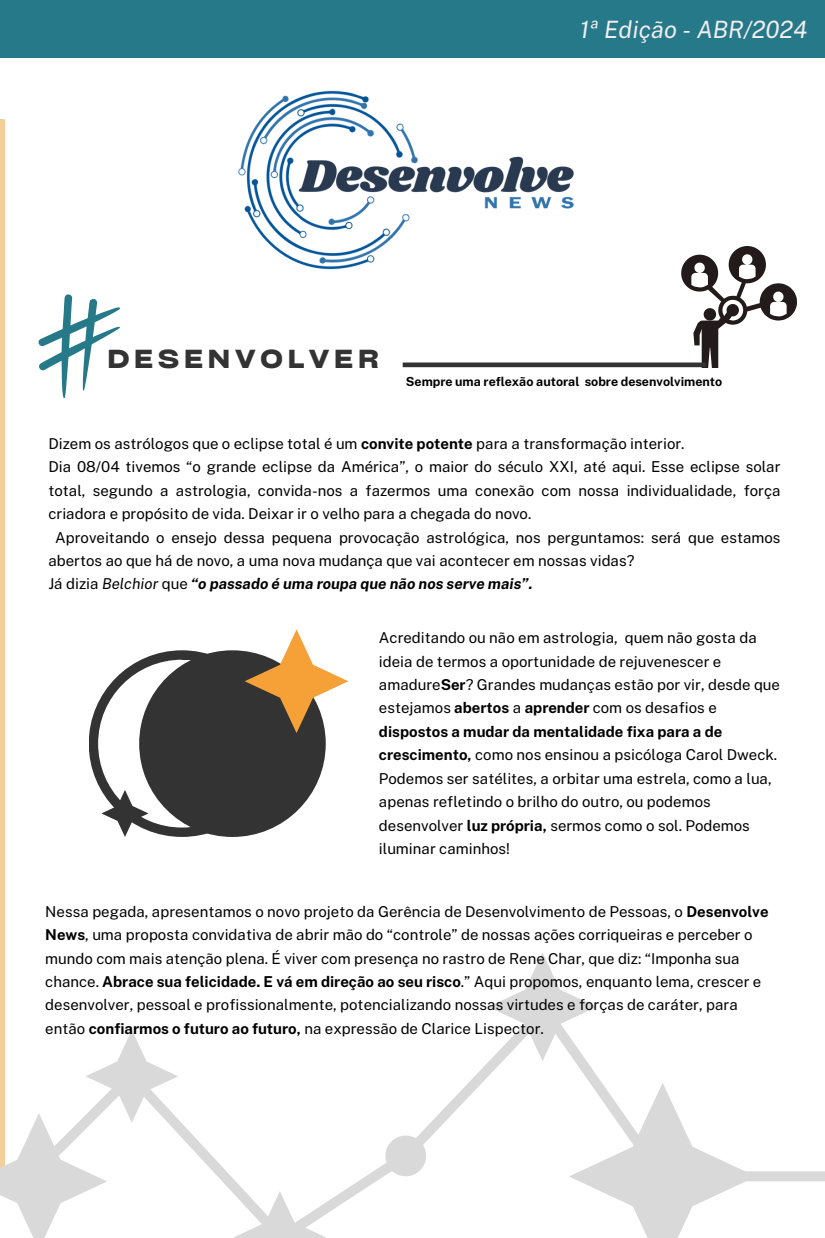
<style>
.page{position:relative;width:825px;height:1238px;background:#fff}
.page>*{position:absolute;margin:0;border:0;box-sizing:border-box;transform-origin:0 0}
.t1{font:700 expanded 25px "Cy Grotesk";letter-spacing:.2em;color:#333}
.t2{font:italic 23.88px "Public Sans";color:#f1eeef}
.t3{font:15px/23.5px "Public Sans";color:#010101}
.t4{font:italic 700 15px "Public Sans";color:#010101}
.t5{font:700 12.5px "Public Sans";color:#000}
.s1{font-weight:700}
.s2{font-weight:400;font-style:normal}
.s3{font-weight:400}
.s4{font-weight:700;color:#000}
.s5{color:#000}
</style>
<div class="page">
<svg style="left:39px;top:294px;width:81px;height:104px"></svg>
<svg style="left:89px;top:661px;width:50px;height:129px"></svg>
<div style="left:139px;top:650px;width:187px;height:187px;background:#333"></div>
<svg style="left:245px;top:629px;width:103px;height:104px"></svg>
<svg style="left:101px;top:790px;width:47px;height:47px"></svg>
<svg style="left:681px;top:246px;width:116px;height:122px"></svg>
<div style="left:403px;top:362px;width:303px;height:5px;background:#333"></div>
<img style="left:238px;top:90px;width:336px;height:180px">
<div style="left:0;top:119px;width:5px;height:1072px;background:#f4cf99"></div>
<div style="left:0;top:0;width:825px;height:58px;background:#267988"></div>
<svg style="left:178px;top:1061px;width:647px;height:153px"></svg>
<svg style="left:488px;top:953px;width:109px;height:108px"></svg>
<svg style="left:569px;top:1082px;width:187px;height:155px"></svg>
<svg style="left:0;top:1030px;width:178px;height:207px"></svg>
<svg style="left:233px;top:1191px;width:93px;height:46px"></svg>
<p class="t2" style="left:580px;top:15px;width:229px">1ª Edição - ABR/2024</p>
<p class="t1" style="left:107px;top:343px;width:273px">DESENVOLVER</p>
<h3 class="t5" style="left:406px;top:374px;width:318px">Sempre uma reflexão autoral sobre desenvolvimento</h3>
<h1 class="t3" style="left:48px;top:431px;width:638px">Dizem os astrólogos que o eclipse total é um <span class="s1">convite potente</span> para a transformação interior.</h1>
<h1 class="t3" style="left:48px;top:455px;width:734px">Dia 08/04 tivemos “o grande eclipse da América”, o maior do século XXI, até aqui. Esse eclipse solar</h1>
<h1 class="t3" style="left:48px;top:478px;width:734px">total, segundo a astrologia, convida-nos a fazermos uma conexão com nossa individualidade, força</h1>
<h1 class="t3" style="left:48px;top:502px;width:485px">criadora e propósito de vida. Deixar ir o velho para a chegada do novo.</h1>
<h1 class="t3" style="left:55px;top:525px;width:727px">Aproveitando o ensejo dessa pequena provocação astrológica, nos perguntamos: será que estamos</h1>
<h1 class="t3" style="left:48px;top:549px;width:588px">abertos ao que há de novo, a uma nova mudança que vai acontecer em nossas vidas?</h1>
<h1 class="t4" style="left:48px;top:575px;width:486px"><span class="s2">Já dizia</span> <span class="s3">Belchior</span> <span class="s2">que</span> “o passado é uma roupa que não nos serve mais”.</h1>
<p class="t3" style="left:379px;top:626px;width:402px">Acreditando ou não em astrologia, quem não gosta da ideia de termos a oportunidade de rejuvenescer e amadure<span class="s1">Ser</span>? Grandes mudanças estão por vir, desde que estejamos <span class="s1">abertos</span> a <span class="s1">aprender</span> com os desafios e <span class="s1">disp</span><span class="s4">ostos a mudar da mentalidade fixa para a de crescimento,</span> <span class="s5">c</span>omo nos ensinou a psicóloga Carol Dweck.<br>Podemos ser satélites, a orbitar uma estrela, como a lua, apenas refletindo o brilho do outro, ou podemos desenvolver <span class="s1">luz própria,</span> sermos como o sol. Podemos iluminar caminhos!</p>
<p class="t3" style="left:45px;top:899px;width:725px">Nessa pegada, apresentamos o novo projeto da Gerência de Desenvolvimento de Pessoas, o <span class="s1">Desenvolve News</span>, uma proposta convidativa de abrir mão do “controle” de nossas ações corriqueiras e perceber o mundo com mais atenção plena. É viver com presença no rastro de Rene Char, que diz: “Imponha sua chance. <span class="s1">Abrace sua felicidade. E vá em direção ao seu risco</span>.” Aqui propomos, enquanto lema, crescer e desenvolver, pessoal e profissionalmente, potencializando nossas virtudes e forças de caráter, para então <span class="s1">confiarmos o futuro ao futuro,</span> na expressão de Clarice Lispector.</p>
</div>
